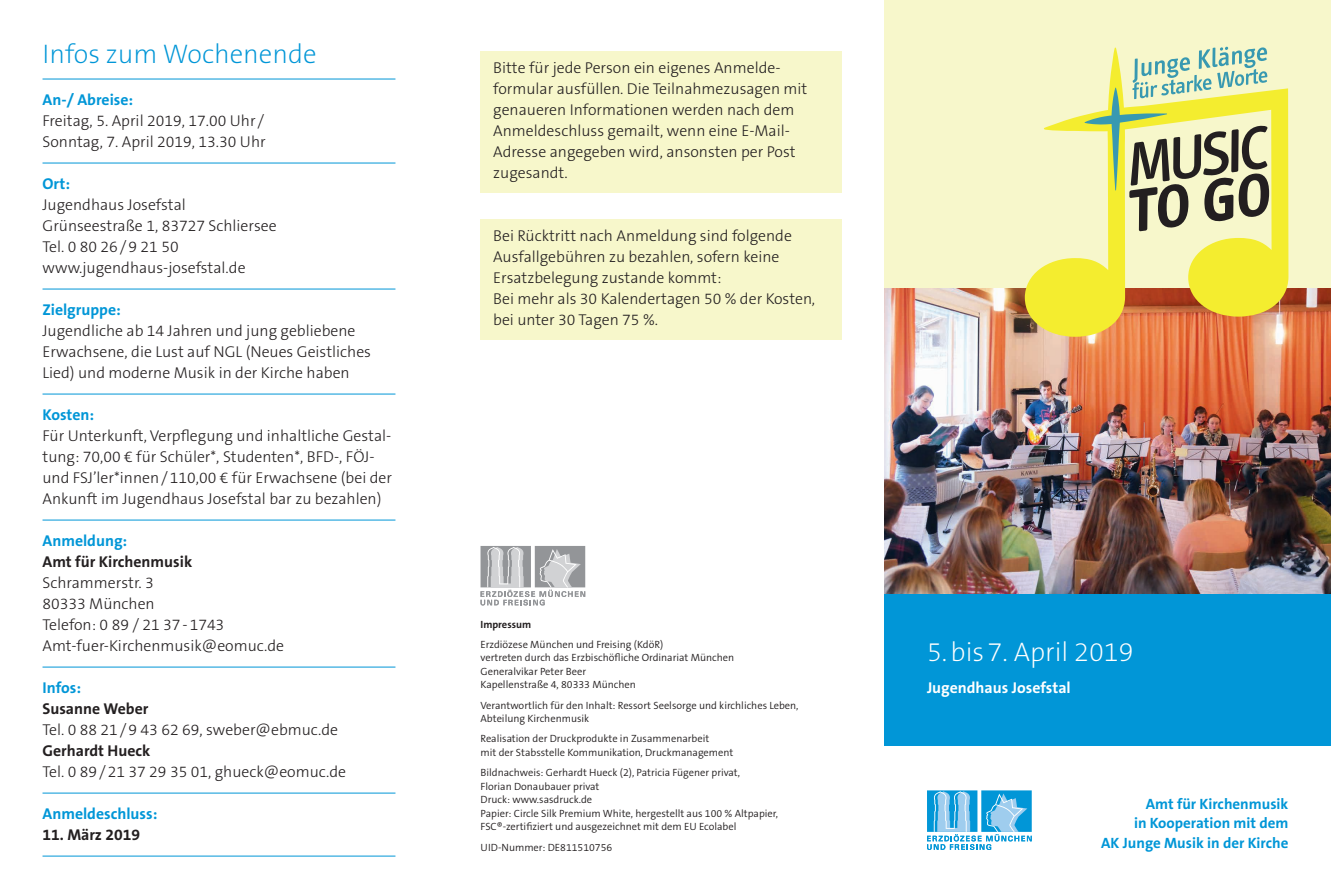
<style>
.page{position:relative;width:1331px;height:893px;background:#fff}
.page>*{position:absolute;margin:0;border:0;box-sizing:border-box;transform-origin:0 0}
.t1{font:200 27px "The Sans B W2";color:#0196d7}
.t2{font:200 27px "The Sans B W2";color:#fff}
.t3{font:300 15.75px/21px "The Sans B W3";color:#231f20}
.t4{font:700 15.75px "The Sans B W7";color:#0196d7}
.t5{font:700 15.75px "The Sans B W7";color:#231f20}
.t6{font:700 15.75px "The Sans B W7";color:#fff}
.t7{font:700 15px/19.5px "The Sans B W7";color:#0196d7;text-align:right}
.t8{font:300 10.5px/13.5px "The Sans B W4";color:#231f20}
.t9{font:700 10.5px "The Sans B W7";color:#231f20}
</style>
<div class="page">
<div style="left:884px;top:0;width:447px;height:735px;background:#f7f7cb"></div>
<div style="left:884px;top:556px;width:447px;height:189px;background:#0196d7"></div>
<div style="left:480px;top:51px;width:362px;height:142px;background:#f7f7cb"></div>
<div style="left:480px;top:219px;width:362px;height:121px;background:#f7f7cb"></div>
<hr style="left:43px;top:79px;width:352px;height:1px;background:#0196d7">
<hr style="left:43px;top:163px;width:352px;height:1px;background:#0196d7">
<hr style="left:43px;top:289px;width:352px;height:1px;background:#0196d7">
<hr style="left:43px;top:394px;width:352px;height:1px;background:#0196d7">
<hr style="left:43px;top:520px;width:352px;height:1px;background:#0196d7">
<hr style="left:43px;top:667px;width:352px;height:1px;background:#0196d7">
<hr style="left:43px;top:793px;width:352px;height:1px;background:#0196d7">
<hr style="left:43px;top:856px;width:352px;height:1px;background:#0196d7">
<div style="left:927px;top:790px;width:50px;height:42px;background:#6ac1e7"></div>
<div style="left:981px;top:790px;width:51px;height:42px;background:#6ac1e7"></div>
<svg style="left:927px;top:791px;width:105px;height:59px"></svg>
<img style="left:884px;top:289px;width:447px;height:304px">
<svg style="left:1025px;top:46px;width:263px;height:291px"></svg>
<svg style="left:1084px;top:47px;width:185px;height:184px"></svg>
<div style="left:480px;top:546px;width:51px;height:41px;background:#939598"></div>
<div style="left:535px;top:546px;width:50px;height:41px;background:#939598"></div>
<svg style="left:480px;top:547px;width:105px;height:58px"></svg>
<h1 class="t1" style="left:43px;top:36px;width:276px">Infos zum Wochenende</h1>
<p class="t4" style="left:43px;top:89px;width:92px">An-/ Abreise:</p>
<p class="t3" style="left:43px;top:110px;width:225px">Freitag, 5. April 2019, 17.00 Uhr /<br>Sonntag, 7. April 2019, 13.30 Uhr</p>
<p class="t4" style="left:43px;top:173px;width:29px">Ort:</p>
<p class="t3" style="left:43px;top:194px;width:236px">Jugendhaus Josefstal<br>Grünseestraße 1, 83727 Schliersee<br>Tel. 0 80 26/9 21 50 www.jugendhaus-josefstal.de</p>
<p class="t4" style="left:43px;top:299px;width:80px">Zielgruppe:</p>
<p class="t3" style="left:43px;top:320px;width:330px">Jugendliche ab 14 Jahren und jung gebliebene<br>Erwachsene, die Lust auf NGL (Neues Geistliches<br>Lied) und moderne Musik in der Kirche haben</p>
<p class="t4" style="left:43px;top:404px;width:53px">Kosten:</p>
<p class="t3" style="left:43px;top:425px;width:351px">Für Unterkunft, Verpflegung und inhaltliche Gestal&shy;tung: 70,00 € für Schüler*, Studenten*, BFD-, FÖJ&shy;und FSJ’ler*innen/110,00 € für Erwachsene (bei der Ankunft im Jugendhaus Josefstal bar zu bezahlen)</p>
<p class="t4" style="left:43px;top:530px;width:86px">Anmeldung:</p>
<p class="t5" style="left:43px;top:551px;width:151px">Amt für Kirchenmusik</p>
<p class="t3" style="left:43px;top:572px;width:243px">Schrammerstr. 3<br>80333 München<br>Telefon: 0 89 / 21 37-1743<br>Amt-fuer-Kirchenmusik@eomuc.de</p>
<p class="t4" style="left:43px;top:677px;width:40px">Infos:</p>
<p class="t5" style="left:43px;top:698px;width:107px">Susanne Weber</p>
<p class="t3" style="left:43px;top:719px;width:297px">Tel. 0 88 21/9 43 62 69, sweber@ebmuc.de</p>
<p class="t5" style="left:43px;top:740px;width:109px">Gerhardt Hueck</p>
<p class="t3" style="left:43px;top:761px;width:305px">Tel. 0 89/21 37 29 35 01, ghueck@eomuc.de</p>
<p class="t4" style="left:43px;top:803px;width:116px">Anmeldeschluss:</p>
<p class="t5" style="left:43px;top:824px;width:99px">11. März 2019</p>
<p class="t3" style="left:493px;top:58px;width:316px">Bitte für jede Person ein eigenes Anmelde&shy;formular ausfüllen. Die Teilnahmezusagen mit genaueren Informationen werden nach dem Anmeldeschluss gemailt, wenn eine E-Mail-Adresse angegeben wird, ansonsten per Post zugesandt.</p>
<p class="t3" style="left:493px;top:226px;width:323px">Bei Rücktritt nach Anmeldung sind folgende Ausfallgebühren zu bezahlen, sofern keine Ersatzbelegung zustande kommt:<br>Bei mehr als 30 Kalendertagen 50 % der Kosten, bei unter 30 Tagen 75 %.</p>
<p class="t9" style="left:480px;top:617px;width:52px">Impressum</p>
<p class="t8" style="left:480px;top:638px;width:255px">Erzdiözese München und Freising (KdöR)<br>vertreten durch das Erzbischöfliche Ordinariat München Generalvikar Peter Beer<br>Kapellenstraße 4, 80333 München</p>
<p class="t8" style="left:480px;top:698px;width:319px">Verantwortlich für den Inhalt: Ressort Seelsorge und kirchliches Leben,<br>Abteilung Kirchenmusik</p>
<p class="t8" style="left:480px;top:732px;width:254px">Realisation der Druckprodukte in Zusammenarbeit<br>mit der Stabsstelle Kommunikation, Druckmanagement</p>
<p class="t8" style="left:480px;top:766px;width:299px">Bildnachweis: Gerhardt Hueck (2), Patricia Fügener privat,<br>Florian Donaubauer privat<br>Druck: www.sasdruck.de<br>Papier: Circle Silk Premium White, hergestellt aus 100 % Altpapier, FSC®-zertifiziert und ausgezeichnet mit dem EU Ecolabel</p>
<p class="t8" style="left:480px;top:840px;width:133px">UID-Nummer: DE811510756</p>
<h1 class="t2" style="left:927px;top:635px;width:208px">5.bis7. April 2019</h1>
<p class="t6" style="left:927px;top:677px;width:145px">Jugendhaus Josefstal</p>
<p class="t7" style="left:1101px;top:794px;width:189px">Amt für Kirchenmusik<br>in Kooperation mit dem<br>AK Junge Musik in der Kirche</p>
</div>
